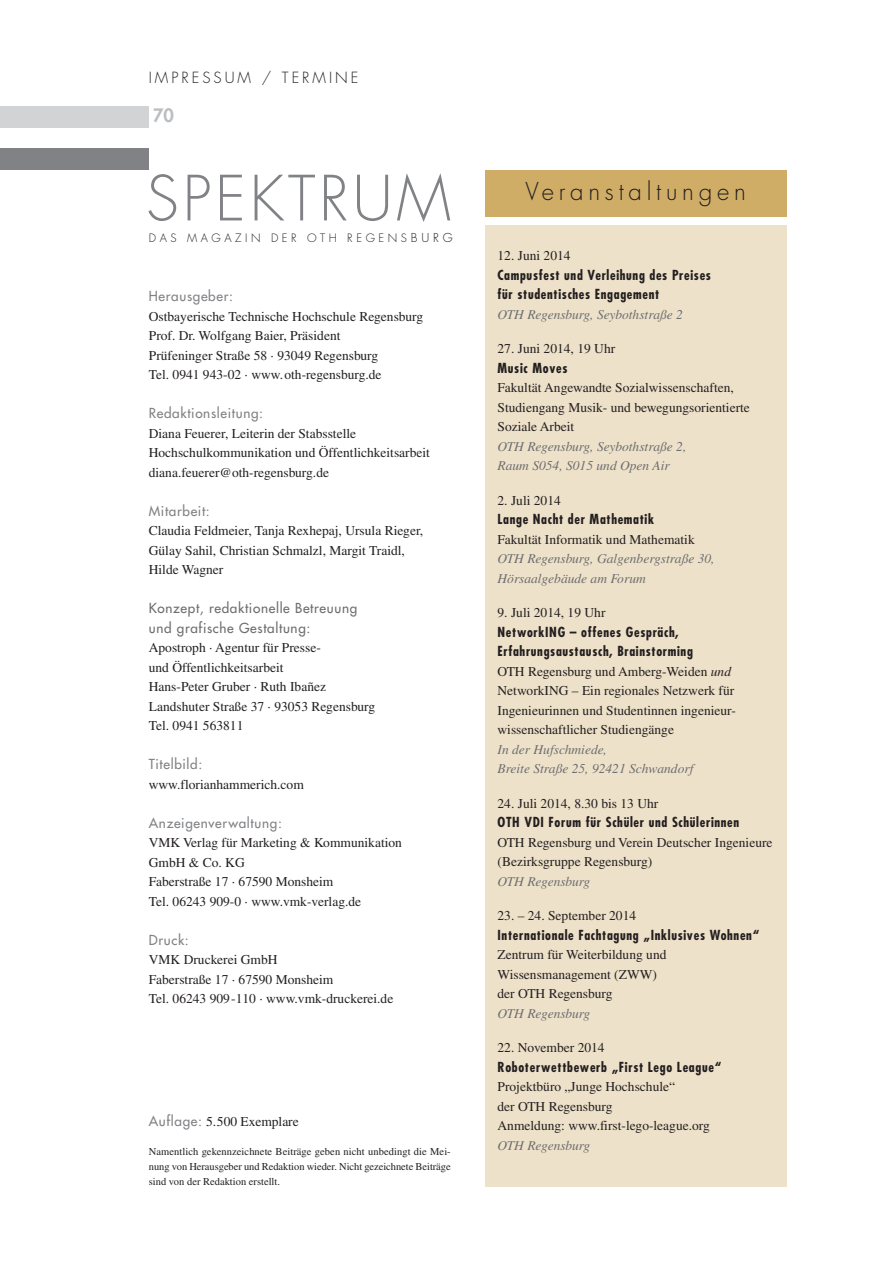
<style>
.page{position:relative;width:893px;height:1263px;background:#fff}
.page>*{position:absolute;margin:0;border:0;box-sizing:border-box;transform-origin:0 0}
.t1{font:300 60.6px "Futura";letter-spacing:.065em;color:#808285}
.t2{font:300 24px "Futura";letter-spacing:.2em;color:#231f20}
.t3{font:800 18px "Futura";color:#bbbdc0}
.t4{font:300 15px "Futura";letter-spacing:.2em;color:#231f20}
.t5{font:13.5px/19.5px "Times";color:#231f20}
.t6{font:700 condensed 13.5px/19.5px "Futura";letter-spacing:.05em;color:#231f20}
.t7{font:italic 13.5px/19.5px "Times";color:#6d6e70}
.t8{font:13.5px "Futura";letter-spacing:.05em;color:#808285}
.t9{font:13.5px/19.5px "Futura";letter-spacing:.05em;color:#6d6e70}
.t10{font:300 11.25px "Futura";letter-spacing:.32em;color:#231f20}
.t11{font:10.5px/15px "Times";color:#231f20;text-align:justify}
.s1{font-size:12px}
.s2{font-family:"Futura";color:#808285}
.s3{font-style:italic}
</style>
<div class="page">
<div style="left:0;top:106px;width:149px;height:22px;background:#d1d3d4"></div>
<div style="left:0;top:149px;width:149px;height:21px;background:#808285"></div>
<div style="left:485px;top:225px;width:302px;height:961px;background:#eee1c9"></div>
<div style="left:485px;top:170px;width:302px;height:47px;background:#d0ad67"></div>
<p class="t4" style="left:149px;top:70px;width:211px">IMPRESSUM / TERMINE</p>
<h3 class="t3" style="left:153px;top:107px;width:22px">70</h3>
<h1 class="t1" style="left:146px;top:170px;width:306px">SPEKTRUM</h1>
<p class="t10" style="left:149px;top:232px;width:305px">DAS MAGAZIN DER OTH REGENS<span class="s1">BURG</span></p>
<p class="t8" style="left:149px;top:289px;width:86px">Herausgeber:</p>
<p class="t5" style="left:149px;top:308px;width:276px">Ostbayerische Technische Hochschule Regensburg Prof. Dr. Wolfgang Baier, Präsident<br>Prüfeninger Straße 58 · 93049 Regensburg<br>Tel. 0941 943-02 · www.oth-regensburg.de</p>
<p class="t8" style="left:149px;top:406px;width:116px">Redaktionsleitung:</p>
<p class="t5" style="left:149px;top:425px;width:283px">Diana Feuerer, Leiterin der Stabsstelle<br>Hochschulkommunikation und Öffentlichkeitsarbeit diana.feuerer@oth-regensburg.de</p>
<p class="t8" style="left:149px;top:504px;width:63px">Mitarbeit:</p>
<p class="t5" style="left:149px;top:522px;width:276px">Claudia Feldmeier, Tanja Rexhepaj, Ursula Rieger,<br>Gülay Sahil, Christian Schmalzl, Margit Traidl,<br>Hilde Wagner</p>
<p class="t9" style="left:149px;top:599px;width:210px">Konzept, redaktionelle Betreuung und grafische Gestaltung:</p>
<p class="t5" style="left:149px;top:639px;width:228px">Apostroph · Agentur für Presse-<br>und Öffentlichkeitsarbeit<br>Hans-Peter Gruber · Ruth Ibañez<br>Landshuter Straße 37 · 93053 Regensburg<br>Tel. 0941 563811</p>
<p class="t8" style="left:149px;top:757px;width:55px">Titelbild:</p>
<p class="t5" style="left:149px;top:776px;width:157px">www.florianhammerich.com</p>
<p class="t8" style="left:149px;top:816px;width:135px">Anzeigenverwaltung:</p>
<p class="t5" style="left:149px;top:834px;width:255px">VMK Verlag für Marketing &amp; Kommunikation<br>GmbH &amp; Co. KG<br>Faberstraße 17 · 67590 Monsheim<br>Tel. 06243 909-0 · www.vmk-verlag.de</p>
<p class="t8" style="left:149px;top:933px;width:42px">Druck:</p>
<p class="t5" style="left:149px;top:951px;width:246px">VMK Druckerei GmbH<br>Faberstraße 17 · 67590 Monsheim<br>Tel. 06243 909-110 · www.vmk-druckerei.de</p>
<p class="t5" style="left:149px;top:1113px;width:151px"><span class="s2">Auflage:</span> 5.500 Exemplare</p>
<p class="t11" style="left:149px;top:1144px;width:303px">Namentlich gekennzeichnete Beiträge geben nicht unbedingt die Mei&shy;nung von Herausgeber und Redaktion wieder. Nicht gezeichnete Beiträge sind von der Redaktion erstellt.</p>
<h2 class="t2" style="left:525px;top:180px;width:222px">Veranstaltungen</h2>
<p class="t5" style="left:497px;top:247px;width:75px">12. Juni 2014</p>
<p class="t6" style="left:497px;top:266px;width:215px">Campusfest und Verleihung des Preises für studentisches Engagement</p>
<p class="t7" style="left:497px;top:306px;width:187px">OTH Regensburg, Seybothstraße 2</p>
<p class="t5" style="left:497px;top:340px;width:119px">27. Juni 2014, 19 Uhr</p>
<p class="t6" style="left:497px;top:359px;width:72px">Music Moves</p>
<p class="t5" style="left:497px;top:379px;width:254px">Fakultät Angewandte Sozialwissenschaften,<br>Studiengang Musik- und bewegungsorientierte<br>Soziale Arbeit</p>
<p class="t7" style="left:497px;top:438px;width:190px">OTH Regensburg, Seybothstraße 2,<br>Raum S054, S015 und Open Air</p>
<p class="t5" style="left:497px;top:492px;width:65px">2. Juli 2014</p>
<p class="t6" style="left:497px;top:511px;width:158px">Lange Nacht der Mathematik</p>
<p class="t5" style="left:497px;top:531px;width:199px">Fakultät Informatik und Mathematik</p>
<p class="t7" style="left:497px;top:550px;width:219px">OTH Regensburg, Galgenbergstraße 30,<br>Hörsaalgebäude am Forum</p>
<p class="t5" style="left:497px;top:604px;width:109px">9. Juli 2014, 19 Uhr</p>
<p class="t6" style="left:497px;top:623px;width:197px">NetworkING – offenes Gespräch,<br>Erfahrungsaustausch, Brainstorming</p>
<p class="t5" style="left:497px;top:663px;width:240px">OTH Regensburg und Amberg-Weiden <span class="s3">und </span>NetworkING – Ein regionales Netzwerk für Ingenieurinnen und Studentinnen ingenieur&shy;wissenschaftlicher Studiengänge</p>
<p class="t7" style="left:497px;top:741px;width:197px">In der Hufschmiede,<br>Breite Straße 25, 92421 Schwandorf</p>
<p class="t5" style="left:497px;top:795px;width:162px">24. Juli 2014, 8.30 bis 13 Uhr</p>
<p class="t6" style="left:497px;top:814px;width:243px">OTH VDI Forum für Schüler und Schülerinnen</p>
<p class="t5" style="left:497px;top:834px;width:277px">OTH Regensburg und Verein Deutscher Ingenieure (Bezirksgruppe Regensburg)</p>
<p class="t7" style="left:497px;top:873px;width:94px">OTH Regensburg</p>
<p class="t5" style="left:497px;top:907px;width:140px">23. – 24. September 2014</p>
<p class="t6" style="left:497px;top:926px;width:263px">Internationale Fachtagung „Inklusives Wohnen“</p>
<p class="t5" style="left:497px;top:946px;width:170px">Zentrum für Weiterbildung und<br>Wissensmanagement (ZWW) der OTH Regensburg</p>
<p class="t7" style="left:497px;top:1005px;width:94px">OTH Regensburg</p>
<p class="t5" style="left:497px;top:1039px;width:109px">22. November 2014</p>
<p class="t6" style="left:497px;top:1058px;width:225px">Roboterwettbewerb „First Lego League“</p>
<p class="t5" style="left:497px;top:1078px;width:214px">Projektbüro „Junge Hochschule“<br>der OTH Regensburg<br>Anmeldung: www.first-lego-league.org</p>
<p class="t7" style="left:497px;top:1137px;width:94px">OTH Regensburg</p>
</div>
